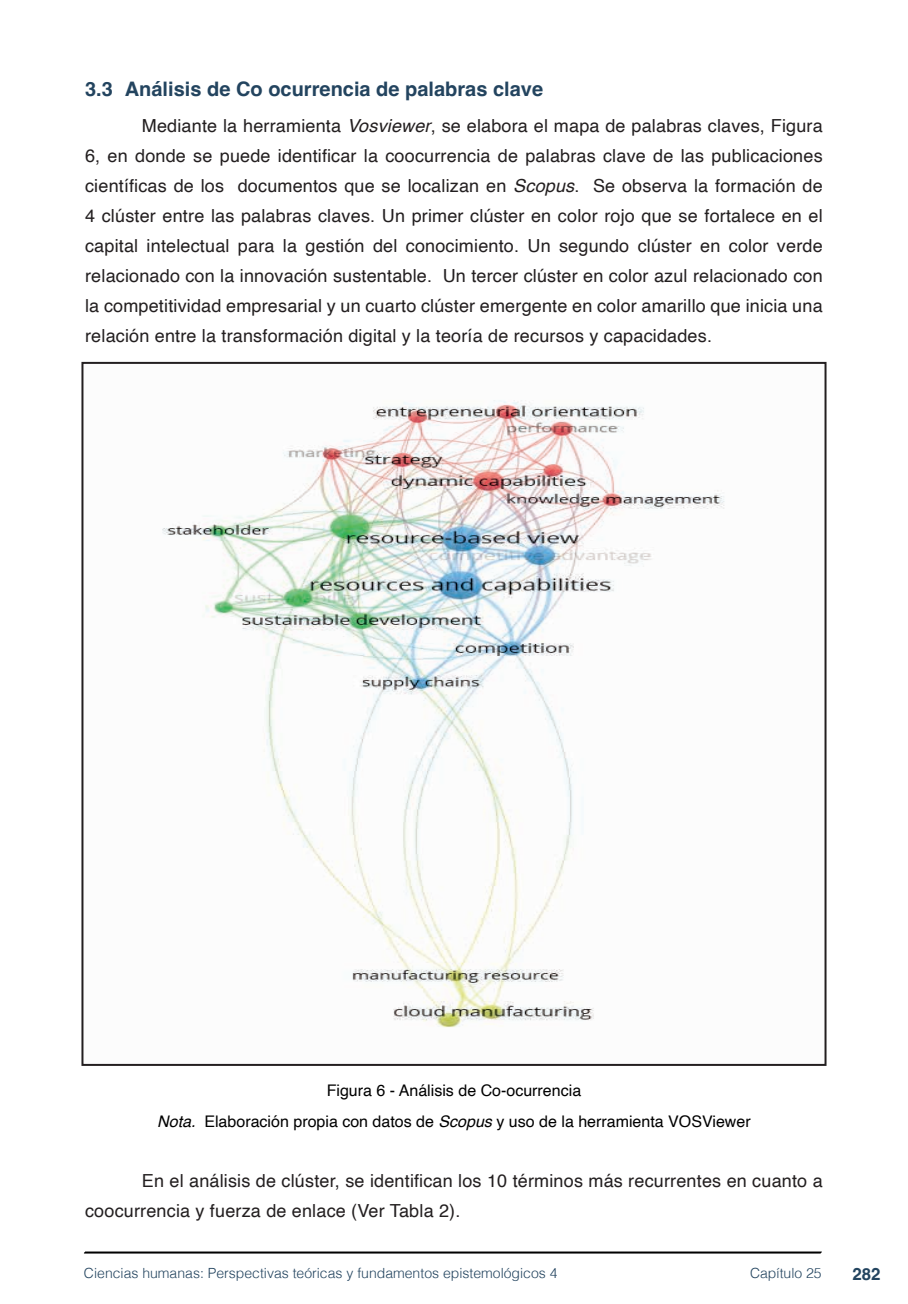
<style>
.page{position:relative;width:908px;height:1304px;background:#fff}
.page>*{position:absolute;margin:0;border:0;box-sizing:border-box;transform-origin:0 0}
.t1{font:700 20px "Helvetica";color:#23445f}
.t2{font:18px/30px "Helvetica";letter-spacing:.01em;color:#231f20;text-align:justify}
.t3{font:700 16.8px "Helvetica";color:#23445f}
.t4{font:16px/30.6px "Helvetica";color:#000;text-align:center}
.t5{font:300 14px "Helvetica";color:#23445f}
.s1{font-style:italic}
</style>
<div class="page">
<svg style="left:84px;top:1251px;width:737px;height:3px;background:#515151"></svg>
<img style="left:162px;top:400px;width:563px;height:628px">
<p class="t1" style="left:85px;top:77px;width:459px">3.3 Análisis de Co ocurrencia de palabras clave</p>
<p class="t2" style="left:85px;top:111px;width:738px;text-indent:57px">Mediante la herramienta <span class="s1">Vosviewer</span>, se elabora el mapa de palabras claves, Figura 6, en donde se puede identificar la coocurrencia de palabras clave de las publicaciones científicas de los documentos que se localizan en <span class="s1">Scopus</span>. Se observa la formación de 4 clúster entre las palabras claves. Un primer clúster en color rojo que se fortalece en el capital intelectual para la gestión del conocimiento. Un segundo clúster en color verde relacionado con la innovación sustentable. Un tercer clúster en color azul relacionado con la competitividad empresarial y un cuarto clúster emergente en color amarillo que inicia una relación entre la transformación digital y la teoría de recursos y capacidades.</p>
<p class="t4" style="left:157px;top:1076px;width:594px">Figura 6 - Análisis de Co-ocurrencia<br><span class="s1">Nota.</span> Elaboración propia con datos de <span class="s1">Scopus</span> y uso de la herramienta VOSViewer</p>
<p class="t2" style="left:85px;top:1166px;width:738px;text-indent:57px">En el análisis de clúster, se identifican los 10 términos más recurrentes en cuanto a coocurrencia y fuerza de enlace (Ver Tabla 2).</p>
<p class="t5" style="left:84px;top:1261px;width:475px">Ciencias humanas: Perspectivas teóricas y fundamentos epistemológicos 4</p>
<p class="t5" style="left:749px;top:1261px;width:73px">Capítulo 25</p>
<p class="t3" style="left:851px;top:1264px;width:30px">282</p>
</div>
